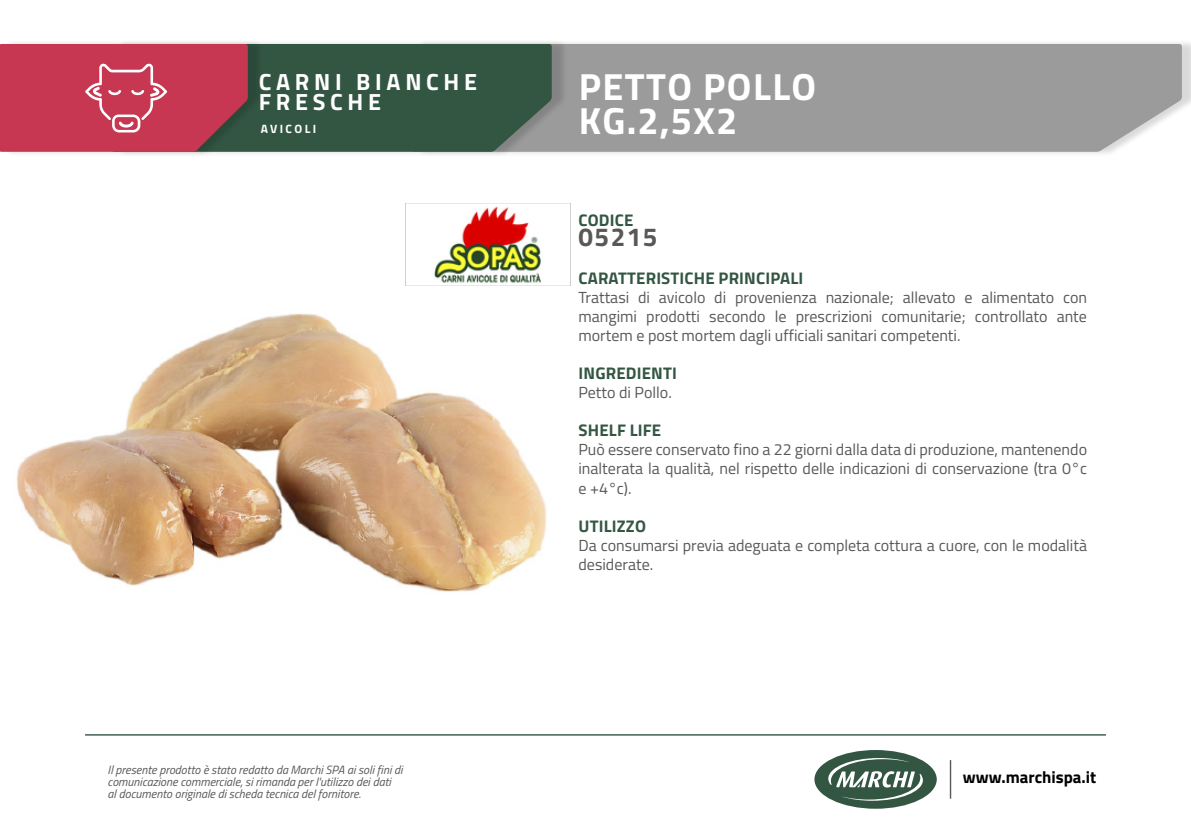
<style>
.page{position:relative;width:1191px;height:840px;background:#fff}
.page>*{position:absolute;margin:0;border:0;box-sizing:border-box;transform-origin:0 0}
.t1{font:700 37.8px "Titillium Web";letter-spacing:.04em;color:#fff}
.t2{font:700 26px "Titillium Web";letter-spacing:.06em;color:#585857}
.t3{font:700 23.4px/19.8px "Titillium Web";letter-spacing:.2em;color:#fff}
.t4{font:700 16.8px "Titillium Web";letter-spacing:.01em;color:#335643}
.t5{font:700 16.8px "Titillium Web";color:#000}
.t6{font:16px/19px "Titillium Web";color:#585857;text-align:justify}
.t7{font:italic 12px/12px "Titillium Web";color:#585857}
.t8{font:700 12px "Titillium Web";letter-spacing:.2em;color:#fff}
</style>
<div class="page">
<hr style="left:949px;top:759px;width:2px;height:39px;background:#585857">
<div style="left:814px;top:749px;width:122px;height:59px;background:#335643;border-radius:50%"></div>
<svg style="left:828px;top:757px;width:95px;height:43px"></svg>
<hr style="left:85px;top:733px;width:1021px;height:2px;background:#335643">
<div style="left:416px;top:39px;width:775px;height:118px;background:#000;opacity:.15"></div>
<div style="left:567px;top:44px;width:614px;height:108px;background:#9c9b9b"></div>
<div style="left:116px;top:39px;width:451px;height:118px;background:#000;opacity:.15"></div>
<div style="left:264px;top:44px;width:288px;height:108px;background:#335643"></div>
<div style="left:4px;top:39px;width:260px;height:118px;background:#000;opacity:.15"></div>
<svg style="left:0;top:44px;width:248px;height:108px;background:#c13f57"></svg>
<img style="left:16px;top:313px;width:531px;height:279px">
<img style="left:405px;top:203px;width:166px;height:83px">
<p class="t3" style="left:259px;top:71px;width:220px">CARNI BIANCHE<br>FRESCHE</p>
<p class="t8" style="left:261px;top:120px;width:57px">AVICOLI</p>
<p class="t3" style="left:302px;top:92px;width:91px">CARNE</p>
<p class="t7" style="left:108px;top:762px;width:296px">Il presente prodotto è stato redatto da Marchi SPA ai soli fini di comunicazione commerciale, si rimanda per l'utilizzo dei dati<br>al documento originale di scheda tecnica del fornitore.</p>
<p class="t1" style="left:578px;top:58px;width:239px">PETTO POLLO</p>
<p class="t1" style="left:578px;top:92px;width:160px">KG.2,5X2</p>
<p class="t4" style="left:578px;top:207px;width:56px">CODICE</p>
<p class="t2" style="left:578px;top:217px;width:81px">05215</p>
<p class="t4" style="left:578px;top:265px;width:226px">CARATTERISTICHE PRINCIPALI</p>
<p class="t6" style="left:578px;top:287px;width:510px">Trattasi di avicolo di provenienza nazionale; allevato e alimentato con mangimi prodotti secondo le prescrizioni comunitarie; controllato ante mortem e post mortem dagli ufficiali sanitari competenti.</p>
<p class="t4" style="left:578px;top:360px;width:100px">INGREDIENTI</p>
<p class="t6" style="left:578px;top:382px;width:95px">Petto di Pollo.</p>
<p class="t4" style="left:578px;top:417px;width:84px">SHELF LIFE</p>
<p class="t6" style="left:578px;top:439px;width:510px">Può essere conservato fino a 22 giorni dalla data di produzione, mantenendo inalterata la qualità, nel rispetto delle indicazioni di conservazione (tra 0°c e +4°c).</p>
<p class="t4" style="left:578px;top:512px;width:69px">UTILIZZO</p>
<p class="t6" style="left:578px;top:534px;width:510px">Da consumarsi previa adeguata e completa cottura a cuore, con le modalità desiderate.</p>
<p class="t5" style="left:963px;top:764px;width:135px">www.marchispa.it</p>
</div>
